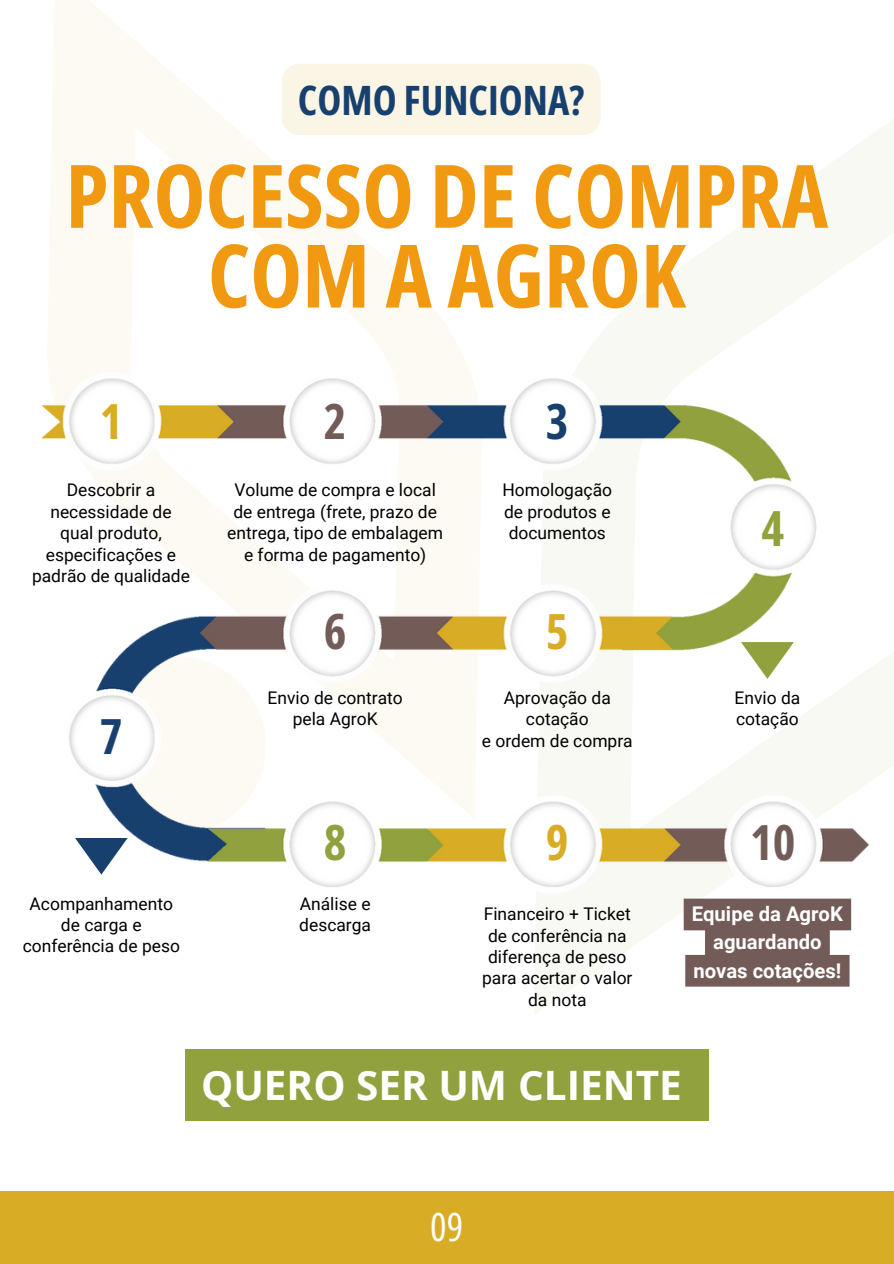
<style>
.page{position:relative;width:894px;height:1264px;background:#fff}
.page>*{position:absolute;margin:0;border:0;box-sizing:border-box;transform-origin:0 0}
.t1{font:700 87.6px/79.8px "Open Sans Condensed";color:#f29912;text-align:center}
.t2{font:700 48.45px "Open Sans Condensed";color:#735b58}
.t3{font:700 48.45px "Open Sans Condensed";color:#d9ac25}
.t4{font:700 48.45px "Open Sans Condensed";color:#18406f}
.t5{font:700 48.45px "Open Sans Condensed";color:#90a13d}
.t6{font:700 40.5px "Open Sans";color:#fff}
.t7{font:700 40.5px "Open Sans Condensed";color:#18406f}
.t8{font:38.85px "Open Sans Condensed";color:#fff}
.t9{font:700 20.25px/28.2px "Roboto";color:#fff;text-align:center}
.t10{font:17.4px/21.3px "Roboto";color:#000;text-align:center}
</style>
<div class="page">
<div style="left:0;top:1190px;width:893px;height:73px;background:#d9ac25"></div>
<svg style="left:535px;top:79px;width:358px;height:935px"></svg>
<svg style="left:47px;top:0;width:417px;height:358px"></svg>
<img style="left:42px;top:358px;width:851px;height:653px">
<svg style="left:740px;top:642px;width:53px;height:37px"></svg>
<svg style="left:75px;top:655px;width:191px;height:219px"></svg>
<div style="left:185px;top:1049px;width:523px;height:71px;background:#90a13d"></div>
<div style="left:281px;top:64px;width:319px;height:71px;background:#faf5e5"></div>
<svg style="left:683px;top:898px;width:167px;height:88px"></svg>
<h3 class="t7" style="left:298px;top:71px;width:288px">COMO FUNCIONA?</h3>
<h1 class="t1" style="left:65px;top:154px;width:763px">PROCESSO DE COMPRA<br>COM A AGROK</h1>
<p class="t3" style="left:100px;top:387px;width:24px">1</p>
<p class="t2" style="left:324px;top:387px;width:24px">2</p>
<p class="t4" style="left:545px;top:387px;width:24px">3</p>
<p class="t10" style="left:50px;top:480px;width:123px">Descobrir a necessidade de</p>
<p class="t10" style="left:32px;top:522px;width:159px">qual produto, especificações e padrão de qualidade</p>
<p class="t4" style="left:100px;top:702px;width:24px">7</p>
<p class="t10" style="left:227px;top:480px;width:217px">Volume de compra e local de entrega (frete, prazo de entrega, tipo de embalagem e forma de pagamento)</p>
<p class="t10" style="left:502px;top:480px;width:111px">Homologação</p>
<p class="t10" style="left:504px;top:501px;width:108px;text-align:left">de produtos e documentos</p>
<p class="t2" style="left:324px;top:597px;width:24px">6</p>
<p class="t3" style="left:545px;top:597px;width:24px">5</p>
<p class="t10" style="left:267px;top:687px;width:137px">Envio de contrato</p>
<p class="t10" style="left:292px;top:708px;width:86px">pela AgroK</p>
<p class="t10" style="left:503px;top:687px;width:109px">Aprovação da cotação</p>
<p class="t10" style="left:481px;top:730px;width:152px">e ordem de compra</p>
<p class="t5" style="left:761px;top:494px;width:24px">4</p>
<p class="t10" style="left:734px;top:687px;width:67px">Envio da</p>
<p class="t10" style="left:735px;top:708px;width:64px">cotação</p>
<p class="t5" style="left:324px;top:808px;width:24px">8</p>
<p class="t3" style="left:545px;top:808px;width:24px">9</p>
<p class="t2" style="left:750px;top:808px;width:47px">10</p>
<p class="t10" style="left:23px;top:893px;width:159px">Acompanhamento de carga e conferência de peso</p>
<p class="t10" style="left:299px;top:893px;width:73px;text-align:left">Análise e descarga</p>
<p class="t10" style="left:482px;top:903px;width:152px">Financeiro + Ticket de conferência na diferença de peso para acertar o valor da nota</p>
<h2 class="t9" style="left:691px;top:900px;width:152px">Equipe da AgroK aguardando novas cotações!</h2>
<p class="t6" style="left:201px;top:1057px;width:482px">QUERO SER UM CLIENTE</p>
<h2 class="t8" style="left:430px;top:1199px;width:34px">09</h2>
</div>
